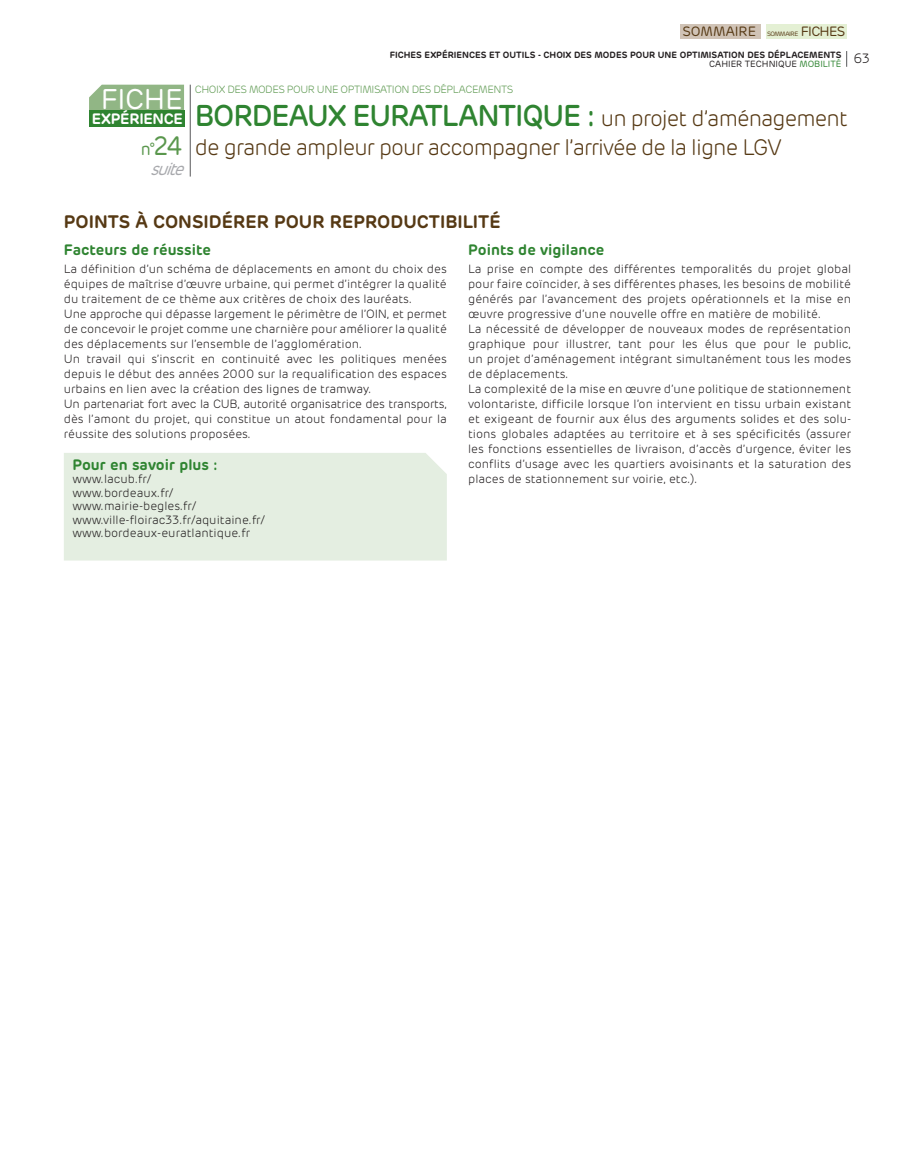
<style>
.page{position:relative;width:915px;height:1170px;background:#fff}
.page>*{position:absolute;margin:0;border:0;box-sizing:border-box;transform-origin:0 0}
.t1{font:500 30px "Rubrik";letter-spacing:-.04em;color:#2f8431}
.t2{font:28.5px "Rubrik";letter-spacing:-.01em;color:#fff}
.t3{font:300 22.5px "Rubrik";letter-spacing:-.04em;color:#563914}
.t4{font:600 18px "Rubrik";color:#563914}
.t5{font:italic 17.55px "Rubrik";color:#a8a9ad;scale:.94 1}
.t6{font:17.55px "Rubrik";color:#5a974d;scale:.94 1}
.t7{font:600 15px "Rubrik";color:#2f8431}
.t8{font:600 15px "Rubrik";letter-spacing:-.02em;color:#fff}
.t9{font:13.5px "Rubrik";letter-spacing:-.01em;color:#563914}
.t10{font:300 13.5px "Rubrik";color:#231f20}
.t11{font:300 12px/15px "Rubrik";color:#231f20}
.t12{font:300 10.5px "Rubrik";letter-spacing:-.04em;color:#5a974d}
.t13{font:600 9px/9px "Rubrik";color:#231f20;text-align:right}
.s1{font-size:26.55px}
.s2{font-size:6.3px}
.s3{font-weight:400}
.s4{font-weight:400;color:#2f8431}
.s5{font-weight:300;font-size:22.5px;color:#563914}
</style>
<div class="page">
<svg style="left:846px;top:51px;width:1px;height:16px"></svg>
<div style="left:64px;top:453px;width:382px;height:107px;background:#e4eee1"></div>
<div style="left:89px;top:85px;width:95px;height:25px;background:#91b685"></div>
<hr style="left:190px;top:85px;width:1px;height:91px;background:#57585a">
<div style="left:89px;top:110px;width:95px;height:16px;background:#2f8431"></div>
<div style="left:679px;top:24px;width:81px;height:15px;background:#d0c3b6"></div>
<div style="left:765px;top:24px;width:81px;height:15px;background:#e4f0d4"></div>
<h2 class="t2" style="left:101px;top:82px;width:84px">FICHE</h2>
<p class="t8" style="left:92px;top:109px;width:92px">EXPÉRIENCE</p>
<h3 class="t5" style="left:150px;top:159px;width:45px">suite</h3>
<h3 class="t6" style="left:141px;top:139px;width:46px">n°<span class="s1">24</span></h3>
<p class="t9" style="left:682px;top:23px;width:164px">SOMMAIRE <span class="s2">SOMMAIRE</span> FICHES</p>
<p class="t13" style="left:389px;top:50px;width:453px">FICHES EXPÉRIENCES ET OUTILS - CHOIX DES MODES POUR UNE OPTIMISATION DES DÉPLACEMENTS<br><span class="s3">CAHIER TECHNIQUE</span> <span class="s4">MOBILITÉ</span></p>
<p class="t12" style="left:195px;top:83px;width:320px">CHOIX DES MODES POUR UNE OPTIMISATION DES DÉPLACEMENTS</p>
<p class="t10" style="left:853px;top:51px;width:18px">63</p>
<h1 class="t1" style="left:195px;top:97px;width:654px">BORDEAUX EURATLANTIQUE : <span class="s5">un projet d’aménagement</span></h1>
<h3 class="t3" style="left:195px;top:134px;width:588px">de grande ampleur pour accompagner l’arrivée de la ligne LGV</h3>
<h3 class="t4" style="left:64px;top:210px;width:438px">POINTS À CONSIDÉRER POUR REPRODUCTIBILITÉ</h3>
<p class="t7" style="left:64px;top:240px;width:148px">Facteurs de réussite</p>
<p class="t11" style="left:64px;top:261px;width:384px">La définition d’un schéma de déplacements en amont du choix des équipes de maîtrise d’œuvre urbaine, qui permet d’intégrer la qualité du traitement de ce thème aux critères de choix des lauréats.<br>Une approche qui dépasse largement le périmètre de l’OIN, et permet de concevoir le projet comme une charnière pour améliorer la qualité des déplacements sur l’ensemble de l’agglomération.<br>Un travail qui s’inscrit en continuité avec les politiques menées depuis le début des années 2000 sur la requalification des espaces urbains en lien avec la création des lignes de tramway.<br>Un partenariat fort avec la CUB, autorité organisatrice des transports, dès l’amont du projet, qui constitue un atout fondamental pour la réussite des solutions proposées.</p>
<p class="t7" style="left:468px;top:240px;width:138px">Points de vigilance</p>
<p class="t11" style="left:468px;top:261px;width:384px">La prise en compte des différentes temporalités du projet global pour faire coïncider, à ses différentes phases, les besoins de mobilité générés par l’avancement des projets opérationnels et la mise en œuvre progressive d’une nouvelle offre en matière de mobilité.<br>La nécessité de développer de nouveaux modes de représentation graphique pour illustrer, tant pour les élus que pour le public, un projet d’aménagement intégrant simultanément tous les modes de déplacements.<br>La complexité de la mise en œuvre d’une politique de stationnement volontariste, difficile lorsque l’on intervient en tissu urbain existant et exigeant de fournir aux élus des arguments solides et des solu&shy;tions globales adaptées au territoire et à ses spécificités (assurer les fonctions essentielles de livraison, d’accès d’urgence, éviter les conflits d’usage avec les quartiers avoisinants et la saturation des places de stationnement sur voirie, etc.).</p>
<p class="t7" style="left:72px;top:455px;width:146px">Pour en savoir plus :</p>
<p class="t11" style="left:72px;top:472px;width:194px;line-height:13.5px">www.lacub.fr/<br>www.bordeaux.fr/ www.mairie-begles.fr/ www.ville-floirac33.fr/aquitaine.fr/ www.bordeaux-euratlantique.fr</p>
</div>
